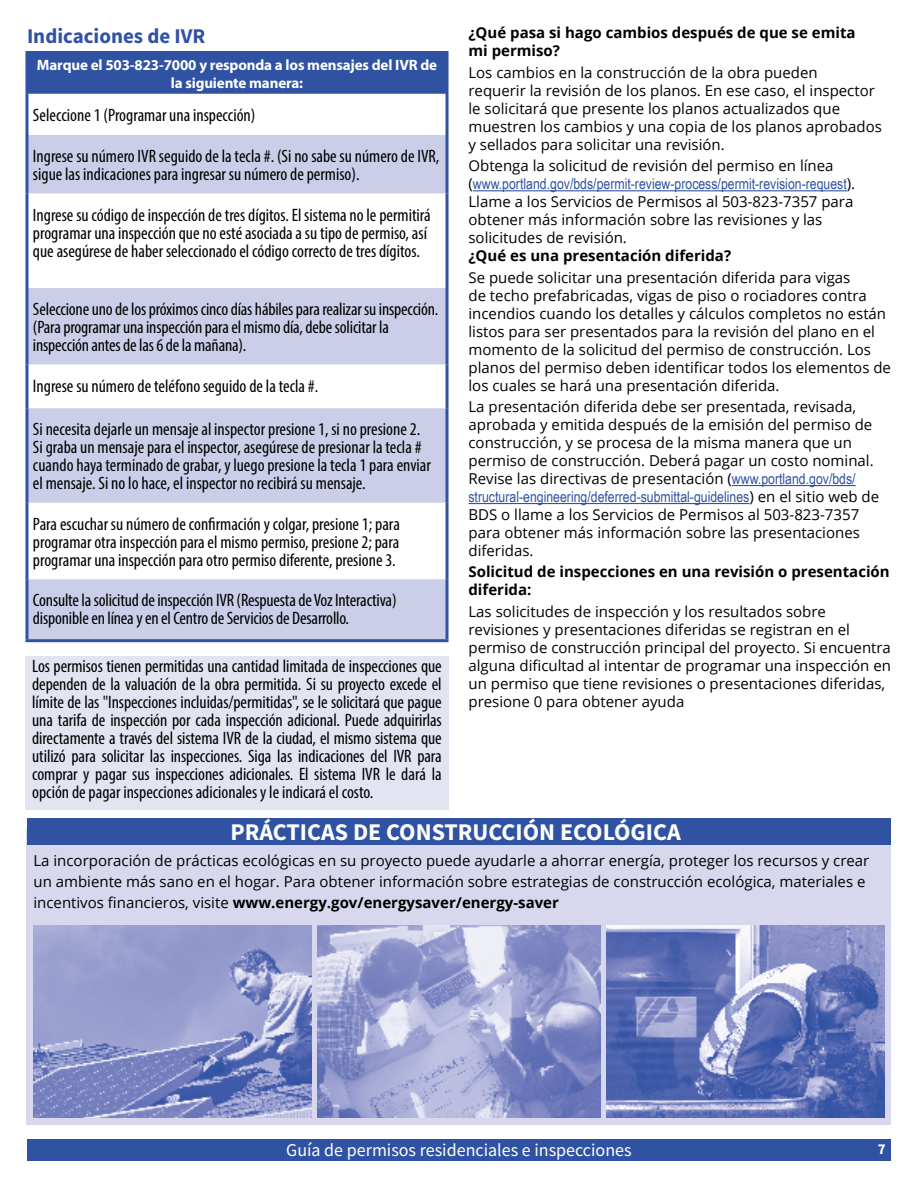
<style>
.page{position:relative;width:918px;height:1188px;background:#fff}
.page>*{position:absolute;margin:0;border:0;box-sizing:border-box;transform-origin:0 0}
.t1{font:700 24px "Source Sans Pro";color:#fff}
.t2{font:700 21px "Source Sans Pro";color:#3052a3}
.t3{font:condensed 18px/18px "Myriad Pro";color:#000}
.t4{font:18px "Source Sans Pro";color:#fff}
.t5{font:15px/18px "Open Sans";color:#000}
.t6{font:700 15px/18px "Open Sans";color:#000}
.t7{font:15px "Arial Narrow";color:#3052a3}
.t8{font:700 15px/18px "Myriad Pro";letter-spacing:-.01em;color:#fff;text-align:center}
.t9{font:700 15px "Source Sans Pro";color:#fff}
.s1{font-family:"Open Sans";color:#000}
.s2{font-family:"Arial Narrow";color:#3052a3}
.s3{font-weight:700}
</style>
<div class="page">
<div style="left:27px;top:1139px;width:864px;height:22px;background:#3052a3"></div>
<div style="left:27px;top:828px;width:864px;height:296px;background:#d7d8ed"></div>
<div style="left:25px;top:656px;width:424px;height:153px;background:#e3e4f2"></div>
<div style="left:27px;top:818px;width:864px;height:27px;background:#3052a3"></div>
<div style="left:27px;top:52px;width:420px;height:42px;background:#3052a3"></div>
<svg style="left:28px;top:135px;width:418px;height:504px;fill:#cbcee8"></svg>
<hr style="left:25px;top:54px;width:3px;height:40px;background:#3052a3">
<hr style="left:25px;top:51px;width:424px;height:3px;background:#3052a3">
<hr style="left:446px;top:54px;width:3px;height:40px;background:#3052a3">
<hr style="left:25px;top:94px;width:3px;height:41px;background:#3052a3">
<hr style="left:25px;top:135px;width:3px;height:59px;background:#3052a3">
<hr style="left:25px;top:194px;width:3px;height:94px;background:#3052a3">
<hr style="left:25px;top:288px;width:3px;height:76px;background:#3052a3">
<hr style="left:25px;top:364px;width:3px;height:44px;background:#3052a3">
<hr style="left:25px;top:408px;width:3px;height:95px;background:#3052a3">
<hr style="left:25px;top:503px;width:3px;height:76px;background:#3052a3">
<hr style="left:446px;top:94px;width:3px;height:41px;background:#3052a3">
<hr style="left:446px;top:135px;width:3px;height:59px;background:#3052a3">
<hr style="left:446px;top:194px;width:3px;height:94px;background:#3052a3">
<hr style="left:446px;top:288px;width:3px;height:76px;background:#3052a3">
<hr style="left:446px;top:364px;width:3px;height:44px;background:#3052a3">
<hr style="left:446px;top:408px;width:3px;height:95px;background:#3052a3">
<hr style="left:446px;top:503px;width:3px;height:76px;background:#3052a3">
<hr style="left:25px;top:579px;width:3px;height:60px;background:#3052a3">
<hr style="left:446px;top:579px;width:3px;height:60px;background:#3052a3">
<hr style="left:25px;top:639px;width:424px;height:3px;background:#3052a3">
<img style="left:33px;top:925px;width:278px;height:193px">
<img style="left:317px;top:925px;width:284px;height:193px">
<img style="left:607px;top:925px;width:278px;height:193px">
<hr style="left:473px;top:190px;width:374px;height:1px;background:#3052a3">
<hr style="left:732px;top:485px;width:124px;height:1px;background:#3052a3">
<hr style="left:468px;top:503px;width:281px;height:1px;background:#3052a3">
<p class="t6" style="left:468px;top:24px;width:389px">¿Qué pasa si hago cambios después de que se emita mi permiso?</p>
<p class="t5" style="left:468px;top:63px;width:415px">Los cambios en la construcción de la obra pueden<br>requerir la revisión de los planos. En ese caso, el inspector le solicitará que presente los planos actualizados que muestren los cambios y una copia de los planos aprobados y sellados para solicitar una revisión.</p>
<p class="t5" style="left:468px;top:156px;width:367px">Obtenga la solicitud de revisión del permiso en línea</p>
<p class="t7" style="left:468px;top:173px;width:388px"><span class="s1">(</span>www.portland.gov/bds/permit-review-process/permit-revision-request<span class="s1">).</span></p>
<p class="t5" style="left:468px;top:192px;width:386px">Llame a los Servicios de Permisos al 503-823-7357 para obtener más información sobre las revisiones y las solicitudes de revisión.</p>
<p class="t6" style="left:468px;top:246px;width:264px">¿Qué es una presentación diferida?</p>
<p class="t5" style="left:468px;top:268px;width:424px">Se puede solicitar una presentación diferida para vigas<br>de techo prefabricadas, vigas de piso o rociadores contra incendios cuando los detalles y cálculos completos no están listos para ser presentados para la revisión del plano en el momento de la solicitud del permiso de construcción. Los planos del permiso deben identificar todos los elementos de los cuales se hará una presentación diferida.</p>
<p class="t5" style="left:468px;top:397px;width:407px">La presentación diferida debe ser presentada, revisada, aprobada y emitida después de la emisión del permiso de construcción, y se procesa de la misma manera que un permiso de construcción. Deberá pagar un costo nominal.<br>Revise las directivas de presentación (<span class="s2">www.portland.gov/bds/</span></p>
<p class="t7" style="left:468px;top:486px;width:412px">structural-engineering/deferred-submittal-guidelines<span class="s1">) en el sitio web de</span></p>
<p class="t5" style="left:468px;top:505px;width:393px;text-align:justify">BDS o llame a los Servicios de Permisos al 503-823-7357 para obtener más información sobre las presentaciones diferidas.</p>
<p class="t6" style="left:468px;top:563px;width:423px">Solicitud de inspecciones en una revisión o presentación diferida:</p>
<p class="t5" style="left:468px;top:602px;width:424px">Las solicitudes de inspección y los resultados sobre revisiones y presentaciones diferidas se registran en el permiso de construcción principal del proyecto. Si encuentra alguna dificultad al intentar de programar una inspección en un permiso que tiene revisiones o presentaciones diferidas, presione 0 para obtener ayuda</p>
<h2 class="t2" style="left:27px;top:22px;width:180px">Indicaciones de IVR</h2>
<p class="t8" style="left:37px;top:55px;width:402px">Marque el 503-823-7000 y responda a los mensajes del IVR de la siguiente manera:</p>
<p class="t3" style="left:33px;top:106px;width:224px">Seleccione 1 (Programar una inspección)</p>
<p class="t3" style="left:33px;top:147px;width:408px">Ingrese su número IVR seguido de la tecla #. (Si no sabe su número de IVR, sigue las indicaciones para ingresar su número de permiso).</p>
<p class="t3" style="left:33px;top:205px;width:399px">Ingrese su código de inspección de tres dígitos. El sistema no le permitirá programar una inspección que no esté asociada a su tipo de permiso, así que asegúrese de haber seleccionado el código correcto de tres dígitos.</p>
<p class="t3" style="left:33px;top:300px;width:407px">Seleccione uno de los próximos cinco días hábiles para realizar su inspección. (Para programar una inspección para el mismo día, debe solicitar la inspección antes de las 6 de la mañana).</p>
<p class="t3" style="left:33px;top:376px;width:287px">Ingrese su número de teléfono seguido de la tecla #.</p>
<p class="t3" style="left:33px;top:420px;width:399px">Si necesita dejarle un mensaje al inspector presione 1, si no presione 2.<br>Si graba un mensaje para el inspector, asegúrese de presionar la tecla # cuando haya terminado de grabar, y luego presione la tecla 1 para enviar el mensaje. Si no lo hace, el inspector no recibirá su mensaje.</p>
<p class="t3" style="left:33px;top:515px;width:368px;text-align:justify">Para escuchar su número de confirmación y colgar, presione 1; para programar otra inspección para el mismo permiso, presione 2; para programar una inspección para otro permiso diferente, presione 3.</p>
<p class="t3" style="left:33px;top:591px;width:365px">Consulte la solicitud de inspección IVR (Respuesta de Voz Interactiva) disponible en línea y en el Centro de Servicios de Desarrollo.</p>
<p class="t3" style="left:32px;top:657px;width:411px;text-align:justify">Los permisos tienen permitidas una cantidad limitada de inspecciones que dependen de la valuación de la obra permitida. Si su proyecto excede el límite de las "Inspecciones incluidas/permitidas", se le solicitará que pague una tarifa de inspección por cada inspección adicional. Puede adquirirlas directamente a través del sistema IVR de la ciudad, el mismo sistema que utilizó para solicitar las inspecciones. Siga las indicaciones del IVR para comprar y pagar sus inspecciones adicionales. El sistema IVR le dará la opción de pagar inspecciones adicionales y le indicará el costo.</p>
<h1 class="t1" style="left:231px;top:816px;width:452px">PRÁCTICAS DE CONSTRUCCIÓN ECOLÓGICA</h1>
<p class="t5" style="left:33px;top:850px;width:837px;line-height:21px">La incorporación de prácticas ecológicas en su proyecto puede ayudarle a ahorrar energía, proteger los recursos y crear un ambiente más sano en el hogar. Para obtener información sobre estrategias de construcción ecológica, materiales e incentivos financieros, visite <span class="s3">www.energy.gov/energysaver/energy-saver</span></p>
<p class="t4" style="left:286px;top:1139px;width:347px">Guía de permisos residenciales e inspecciones</p>
<p class="t9" style="left:878px;top:1139px;width:9px">7</p>
</div>
